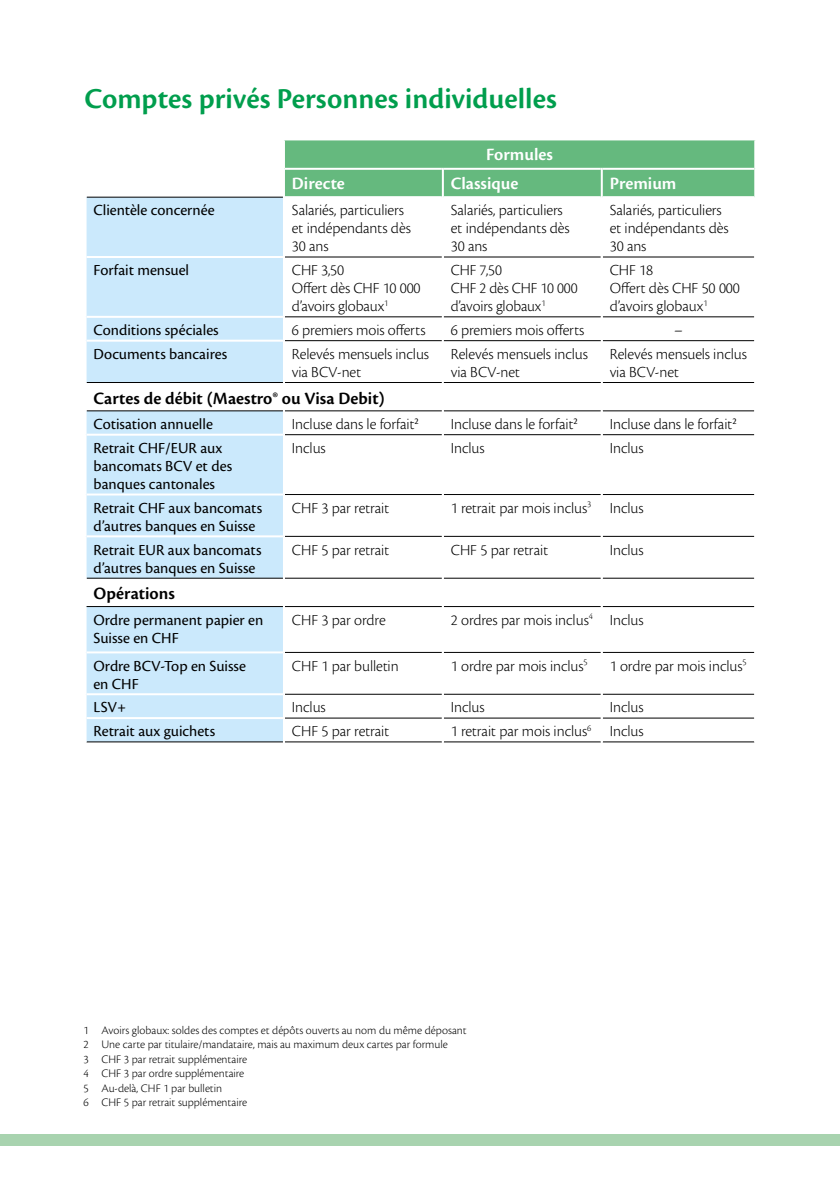
<style>
.page{position:relative;width:840px;height:1191px;background:#fff}
.page>*{position:absolute;margin:0;border:0;box-sizing:border-box;transform-origin:0 0}
.t1{font:600 30px "Cronos Pro";color:#009e4d}
.t2{font:600 18px "Cronos Pro";color:#000}
.t3{font:600 18px "Cronos Pro";color:#fff}
.t4{font:300 16px/18px "Cronos Pro";letter-spacing:-.005em;color:#000}
.t5{font:16px/18px "Cronos Pro";color:#000}
.t6{font:300 12px/14.4px "Cronos Pro";color:#000}
</style>
<div class="page">
<div style="left:0;top:1134px;width:839px;height:11px;background:#a8d3af"></div>
<div style="left:285px;top:140px;width:468px;height:56px;background:#65b97e"></div>
<svg style="left:86px;top:198px;width:197px;height:543px;background:#d0ebfb"></svg>
<hr style="left:285px;top:168px;width:156px;height:2px;background:#fff">
<hr style="left:443px;top:168px;width:157px;height:2px;background:#fff">
<hr style="left:602px;top:168px;width:151px;height:2px;background:#fff">
<hr style="left:285px;top:257px;width:156px;height:1px;background:#000">
<hr style="left:443px;top:257px;width:157px;height:1px;background:#000">
<hr style="left:602px;top:257px;width:151px;height:1px;background:#000">
<hr style="left:86px;top:256px;width:197px;height:2px;background:#fff">
<hr style="left:86px;top:316px;width:197px;height:2px;background:#fff">
<hr style="left:86px;top:382px;width:197px;height:1px;background:#000">
<hr style="left:602px;top:316px;width:151px;height:1px;background:#000">
<hr style="left:602px;top:340px;width:151px;height:1px;background:#000">
<hr style="left:602px;top:382px;width:151px;height:1px;background:#000">
<hr style="left:86px;top:197px;width:197px;height:1px;background:#000">
<hr style="left:285px;top:410px;width:156px;height:1px;background:#000">
<hr style="left:443px;top:410px;width:157px;height:1px;background:#000">
<hr style="left:602px;top:410px;width:151px;height:1px;background:#000">
<hr style="left:86px;top:410px;width:197px;height:1px;background:#000">
<hr style="left:285px;top:434px;width:156px;height:1px;background:#000">
<hr style="left:443px;top:434px;width:157px;height:1px;background:#000">
<hr style="left:602px;top:434px;width:151px;height:1px;background:#000">
<hr style="left:285px;top:494px;width:156px;height:1px;background:#000">
<hr style="left:443px;top:494px;width:157px;height:1px;background:#000">
<hr style="left:602px;top:494px;width:151px;height:1px;background:#000">
<hr style="left:285px;top:536px;width:156px;height:1px;background:#000">
<hr style="left:443px;top:536px;width:157px;height:1px;background:#000">
<hr style="left:602px;top:536px;width:151px;height:1px;background:#000">
<hr style="left:285px;top:578px;width:156px;height:1px;background:#000">
<hr style="left:443px;top:578px;width:157px;height:1px;background:#000">
<hr style="left:602px;top:578px;width:151px;height:1px;background:#000">
<hr style="left:86px;top:434px;width:197px;height:2px;background:#fff">
<hr style="left:86px;top:493px;width:197px;height:2px;background:#fff">
<hr style="left:86px;top:535px;width:197px;height:2px;background:#fff">
<hr style="left:86px;top:578px;width:197px;height:1px;background:#000">
<hr style="left:285px;top:606px;width:156px;height:1px;background:#000">
<hr style="left:443px;top:606px;width:157px;height:1px;background:#000">
<hr style="left:602px;top:606px;width:151px;height:1px;background:#000">
<hr style="left:285px;top:652px;width:156px;height:1px;background:#000">
<hr style="left:443px;top:652px;width:157px;height:1px;background:#000">
<hr style="left:602px;top:652px;width:151px;height:1px;background:#000">
<hr style="left:285px;top:694px;width:156px;height:1px;background:#000">
<hr style="left:443px;top:694px;width:157px;height:1px;background:#000">
<hr style="left:602px;top:694px;width:151px;height:1px;background:#000">
<hr style="left:86px;top:741px;width:197px;height:1px;background:#000">
<hr style="left:285px;top:717px;width:156px;height:1px;background:#000">
<hr style="left:443px;top:717px;width:157px;height:1px;background:#000">
<hr style="left:602px;top:717px;width:151px;height:1px;background:#000">
<hr style="left:285px;top:741px;width:156px;height:1px;background:#000">
<hr style="left:443px;top:741px;width:157px;height:1px;background:#000">
<hr style="left:602px;top:741px;width:151px;height:1px;background:#000">
<hr style="left:441px;top:168px;width:2px;height:29px;background:#fff">
<hr style="left:600px;top:168px;width:2px;height:29px;background:#fff">
<hr style="left:86px;top:693px;width:197px;height:2px;background:#fff">
<hr style="left:86px;top:717px;width:197px;height:2px;background:#fff">
<hr style="left:86px;top:606px;width:197px;height:1px;background:#000">
<hr style="left:86px;top:651px;width:197px;height:2px;background:#fff">
<hr style="left:285px;top:316px;width:156px;height:1px;background:#000">
<hr style="left:285px;top:340px;width:156px;height:1px;background:#000">
<hr style="left:285px;top:382px;width:156px;height:1px;background:#000">
<hr style="left:443px;top:316px;width:157px;height:1px;background:#000">
<hr style="left:443px;top:340px;width:157px;height:1px;background:#000">
<hr style="left:443px;top:382px;width:157px;height:1px;background:#000">
<hr style="left:86px;top:340px;width:197px;height:2px;background:#fff">
<h1 class="t1" style="left:84px;top:81px;width:473px">Comptes privés Personnes individuelles</h1>
<p class="t3" style="left:486px;top:144px;width:68px">Formules</p>
<p class="t3" style="left:292px;top:173px;width:55px">Directe</p>
<p class="t3" style="left:450px;top:173px;width:69px">Classique</p>
<p class="t3" style="left:609px;top:173px;width:68px">Premium</p>
<p class="t5" style="left:93px;top:201px;width:123px">Clientèle concernée</p>
<p class="t4" style="left:292px;top:201px;width:120px">Salariés, particuliers et indépendants dès<br>30 ans</p>
<p class="t4" style="left:450px;top:201px;width:120px">Salariés, particuliers et indépendants dès<br>30 ans</p>
<p class="t4" style="left:609px;top:201px;width:120px">Salariés, particuliers et indépendants dès<br>30 ans</p>
<p class="t5" style="left:93px;top:261px;width:97px">Forfait mensuel</p>
<p class="t4" style="left:292px;top:261px;width:130px">CHF 3,50<br>Offert dès CHF 10 000 d’avoirs globaux<sup>1</sup></p>
<p class="t4" style="left:450px;top:261px;width:128px">CHF 7,50<br>CHF 2 dès CHF 10 000 d’avoirs globaux<sup>1</sup></p>
<p class="t4" style="left:609px;top:261px;width:132px">CHF 18<br>Offert dès CHF 50 000 d’avoirs globaux<sup>1</sup></p>
<p class="t5" style="left:93px;top:321px;width:127px">Conditions spéciales</p>
<p class="t4" style="left:292px;top:321px;width:135px">6 premiers mois offerts</p>
<p class="t4" style="left:450px;top:321px;width:135px">6 premiers mois offerts</p>
<p class="t4" style="left:673px;top:321px;width:10px">–</p>
<p class="t5" style="left:93px;top:345px;width:135px">Documents bancaires</p>
<p class="t4" style="left:292px;top:345px;width:139px">Relevés mensuels inclus via BCV-net</p>
<p class="t4" style="left:450px;top:345px;width:139px">Relevés mensuels inclus via BCV-net</p>
<p class="t4" style="left:609px;top:345px;width:139px">Relevés mensuels inclus via BCV-net</p>
<p class="t2" style="left:93px;top:388px;width:293px">Cartes de débit (Maestro® ou Visa Debit)</p>
<p class="t5" style="left:93px;top:415px;width:121px">Cotisation annuelle</p>
<p class="t4" style="left:292px;top:415px;width:128px">Incluse dans le forfait<sup>2</sup></p>
<p class="t4" style="left:450px;top:415px;width:128px">Incluse dans le forfait<sup>2</sup></p>
<p class="t4" style="left:609px;top:415px;width:128px">Incluse dans le forfait<sup>2</sup></p>
<p class="t5" style="left:93px;top:439px;width:140px">Retrait CHF/EUR aux bancomats BCV et des banques cantonales</p>
<p class="t4" style="left:292px;top:439px;width:35px">Inclus</p>
<p class="t4" style="left:450px;top:439px;width:35px">Inclus</p>
<p class="t4" style="left:609px;top:439px;width:35px">Inclus</p>
<p class="t5" style="left:93px;top:499px;width:170px">Retrait CHF aux bancomats d’autres banques en Suisse</p>
<p class="t4" style="left:292px;top:498px;width:99px">CHF 3 par retrait</p>
<p class="t4" style="left:450px;top:498px;width:194px">1 retrait par mois inclus<sup>3</sup> Inclus</p>
<p class="t5" style="left:93px;top:540px;width:169px">Retrait EUR aux bancomats d’autres banques en Suisse</p>
<p class="t4" style="left:292px;top:540px;width:99px">CHF 5 par retrait</p>
<p class="t4" style="left:450px;top:540px;width:99px">CHF 5 par retrait</p>
<p class="t4" style="left:609px;top:540px;width:35px">Inclus</p>
<p class="t2" style="left:93px;top:583px;width:83px">Opérations</p>
<p class="t5" style="left:93px;top:611px;width:171px">Ordre permanent papier en<br>Suisse en CHF</p>
<p class="t4" style="left:292px;top:610px;width:95px">CHF 3 par ordre</p>
<p class="t4" style="left:450px;top:610px;width:194px">2 ordres par mois inclus<sup>4</sup> Inclus</p>
<p class="t5" style="left:93px;top:656px;width:154px">Ordre BCV-Top en Suisse en CHF</p>
<p class="t4" style="left:292px;top:656px;width:108px">CHF 1 par bulletin</p>
<p class="t4" style="left:450px;top:656px;width:138px">1 ordre par mois inclus<sup>5</sup></p>
<p class="t4" style="left:609px;top:656px;width:138px">1 ordre par mois inclus<sup>5</sup></p>
<p class="t5" style="left:93px;top:698px;width:34px">LSV+</p>
<p class="t4" style="left:292px;top:698px;width:35px">Inclus</p>
<p class="t4" style="left:450px;top:698px;width:35px">Inclus</p>
<p class="t4" style="left:609px;top:698px;width:35px">Inclus</p>
<p class="t5" style="left:93px;top:722px;width:123px">Retrait aux guichets</p>
<p class="t4" style="left:292px;top:722px;width:99px">CHF 5 par retrait</p>
<p class="t4" style="left:450px;top:722px;width:194px">1 retrait par mois inclus<sup>6</sup> Inclus</p>
<p class="t6" style="left:83px;top:1023px;width:384px">1 Avoirs globaux: soldes des comptes et dépôts ouverts au nom du même déposant 2 Une carte par titulaire/mandataire, mais au maximum deux cartes par formule<br>3 CHF 3 par retrait supplémentaire<br>4 CHF 3 par ordre supplémentaire<br>5 Au-delà, CHF 1 par bulletin<br>6 CHF 5 par retrait supplémentaire</p>
</div>
